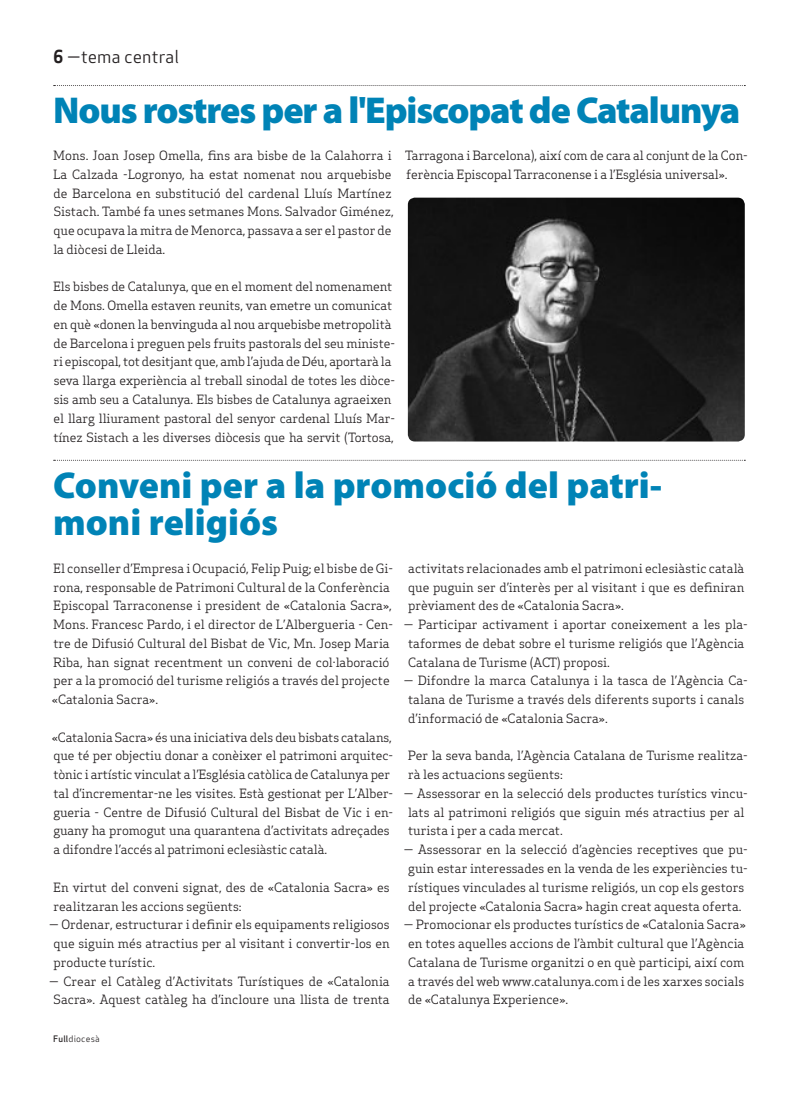
<style>
.page{position:relative;width:798px;height:1099px;background:#fff}
.page>*{position:absolute;margin:0;border:0;box-sizing:border-box;transform-origin:0 0}
.Titulars{font:900 37.5px/37.5px "Myriad Pro";color:#0083b6}
.Titulars-2{font:900 37.5px "Myriad Pro";letter-spacing:-.02em;color:#0083b6}
.Capçalera{font:17.5px "Apex Sans Book T";color:#231f20}
.Text_General{font:12.5px/18.8px "Apex Serif";color:#231f20}
.Data_Peu{font:8.75px "Apex Sans Book T";letter-spacing:.02em;color:#231f20}
.s1{font-family:"Apex Sans Bold T"}
.s2{font-family:"Apex Sans Medium T"}
</style>
<div class="page">
<img style="left:407px;top:198px;width:337px;height:243px">
<svg style="left:54px;top:460px;width:691px;height:1px"></svg>
<svg style="left:54px;top:85px;width:691px;height:1px"></svg>
<p class="Capçalera" style="left:53px;top:46px;width:127px"><span class="s1">6</span> —tema central</p>
<p class="Titulars-2" style="left:53px;top:85px;width:688px">Nous rostres per a l'Episcopat de Catalunya</p>
<p class="Text_General" style="left:53px;top:146px;width:342px">Mons. Joan Josep Omella, fins ara bisbe de la Calahorra i La Calzada -Logronyo, ha estat nomenat nou arquebisbe de Barcelona en substitució del cardenal Lluís Martínez Sistach. També fa unes setmanes Mons. Salvador Giménez, que ocupava la mitra de Menorca, passava a ser el pastor de la diòcesi de Lleida.</p>
<p class="Text_General" style="left:53px;top:277px;width:343px">Els bisbes de Catalunya, que en el moment del nomenament de Mons. Omella estaven reunits, van emetre un comunicat en què «donen la benvinguda al nou arquebisbe metropolità de Barcelona i preguen pels fruits pastorals del seu ministe&shy;ri episcopal, tot desitjant que, amb l’ajuda de Déu, aportarà la seva llarga experiència al treball sinodal de totes les diòce&shy;sis amb seu a Catalunya. Els bisbes de Catalunya agraeixen el llarg lliurament pastoral del senyor cardenal Lluís Mar&shy;tínez Sistach a les diverses diòcesis que ha servit (Tortosa,</p>
<p class="Text_General" style="left:405px;top:146px;width:344px">Tarragona i Barcelona), així com de cara al conjunt de la Con&shy;ferència Episcopal Tarraconense i a l’Església universal».</p>
<p class="Titulars" style="left:53px;top:465px;width:610px">Conveni per a la promoció del patri&shy;moni religiós</p>
<p class="Text_General" style="left:52px;top:558px;width:343px">El conseller d’Empresa i Ocupació, Felip Puig; el bisbe de Gi&shy;rona, responsable de Patrimoni Cultural de la Conferència Episcopal Tarraconense i president de «Catalonia Sacra», Mons. Francesc Pardo, i el director de L’Albergueria - Cen&shy;tre de Difusió Cultural del Bisbat de Vic, Mn. Josep Maria Riba, han signat recentment un conveni de col·laboració per a la promoció del turisme religiós a través del projecte «Catalonia Sacra».</p>
<p class="Text_General" style="left:52px;top:727px;width:343px">«Catalonia Sacra» és una iniciativa dels deu bisbats catalans, que té per objectiu donar a conèixer el patrimoni arquitec&shy;tònic i artístic vinculat a l’Església catòlica de Catalunya per tal d’incrementar-ne les visites. Està gestionat per L’Alber&shy;gueria - Centre de Difusió Cultural del Bisbat de Vic i en&shy;guany ha promogut una quarantena d’activitats adreçades a difondre l’accés al patrimoni eclesiàstic català.</p>
<p class="Text_General" style="left:53px;top:877px;width:338px">En virtut del conveni signat, des de «Catalonia Sacra» es realitzaran les accions següents:</p>
<p class="Text_General" style="left:53px;top:915px;width:337px;text-align:justify;text-indent:-4px">— Ordenar, estructurar i definir els equipaments religiosos que siguin més atractius per al visitant i convertir-los en producte turístic.</p>
<p class="Text_General" style="left:49px;top:971px;width:342px;text-align:center">— Crear el Catàleg d’Activitats Turístiques de «Catalonia<br>Sacra». Aquest catàleg ha d’incloure una llista de trenta</p>
<p class="Text_General" style="left:408px;top:558px;width:337px;text-align:justify">activitats relacionades amb el patrimoni eclesiàstic català que puguin ser d’interès per al visitant i que es definiran prèviament des de «Catalonia Sacra».</p>
<p class="Text_General" style="left:408px;top:615px;width:341px;text-indent:-4px">— Participar activament i aportar coneixement a les pla&shy;taformes de debat sobre el turisme religiós que l’Agència<br>Catalana de Turisme (ACT) proposi.</p>
<p class="Text_General" style="left:408px;top:671px;width:341px;text-indent:-4px">— Difondre la marca Catalunya i la tasca de l’Agència Ca&shy;talana de Turisme a través dels diferents suports i canals d’informació de «Catalonia Sacra».</p>
<p class="Text_General" style="left:408px;top:746px;width:341px">Per la seva banda, l’Agència Catalana de Turisme realitza&shy;rà les actuacions següents:</p>
<p class="Text_General" style="left:408px;top:783px;width:341px;text-indent:-4px">— Assessorar en la selecció dels productes turístics vincu&shy;lats al patrimoni religiós que siguin més atractius per al turista i per a cada mercat.</p>
<p class="Text_General" style="left:403px;top:840px;width:345px;text-align:center">— Assessorar en la selecció d’agències receptives que pu&shy;guin estar interessades en la venda de les experiències tu&shy;rístiques vinculades al turisme religiós, un cop els gestors del projecte «Catalonia Sacra» hagin creat aquesta oferta.</p>
<p class="Text_General" style="left:408px;top:915px;width:339px;text-indent:-4px">— Promocionar els productes turístics de «Catalonia Sacra» en totes aquelles accions de l’àmbit cultural que l’Agència Catalana de Turisme organitzi o en què participi, així com a través del web www.catalunya.com i de les xarxes socials de «Catalunya Experience».</p>
<p class="Data_Peu" style="left:53px;top:1032px;width:48px"><span class="s2">Full</span>diocesà</p>
</div>
